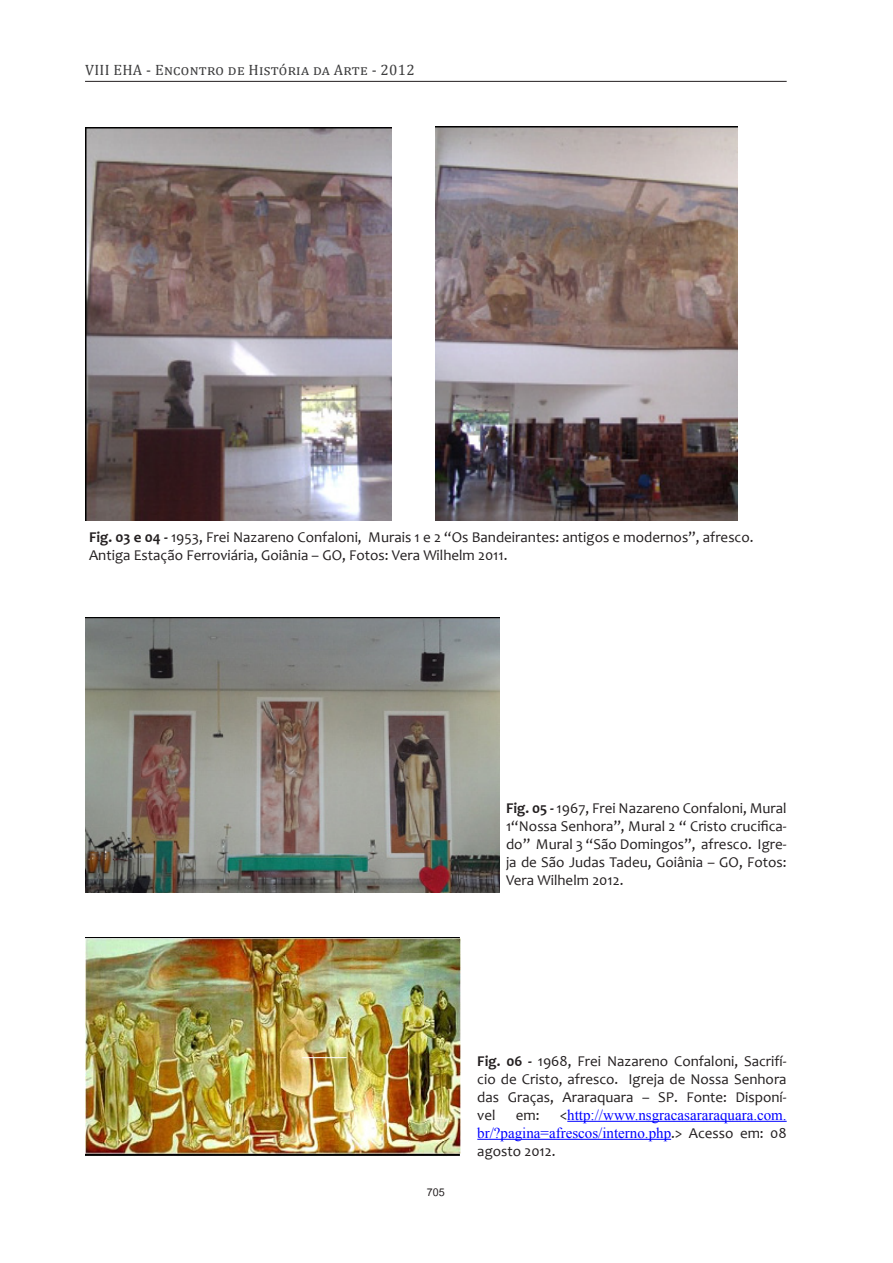
<style>
.page{position:relative;width:893px;height:1263px;background:#fff}
.page>*{position:absolute;margin:0;border:0;box-sizing:border-box;transform-origin:0 0}
.legenda-imagem{font:15px/18px "Candara";color:#231f20;text-align:justify}
.legenda-imagem-2{font:15px/18px "Times New Roman";color:#00f;text-align:justify}
.t1{font:15px "Cambria";letter-spacing:.02em;color:#3c3c3d}
.t2{font:15px "Utsaah";color:#231f20}
.s1{font-weight:700}
.s2{font-family:"Candara";color:#231f20}
</style>
<div class="page">
<hr style="left:85px;top:81px;width:702px;height:1px;background:#231f20">
<hr style="left:567px;top:1121px;width:220px;height:1px;background:#00f">
<hr style="left:477px;top:1139px;width:194px;height:1px;background:#00f">
<img style="left:85px;top:128px;width:306px;height:393px">
<img style="left:436px;top:126px;width:301px;height:395px">
<img style="left:85px;top:618px;width:414px;height:274px">
<img style="left:85px;top:938px;width:375px;height:219px">
<p class="t1" style="left:85px;top:61px;width:331px">VIII EHA - Encontro de História da Arte - 2012</p>
<p class="legenda-imagem" style="left:89px;top:528px;width:666px"><span class="s1">Fig. 03 e 04 -</span> 1953, Frei Nazareno Confaloni, Murais 1 e 2 “Os Bandeirantes: antigos e modernos”, afresco.</p>
<p class="legenda-imagem" style="left:89px;top:546px;width:420px">Antiga Estação Ferroviária, Goiânia – GO, Fotos: Vera Wilhelm 2011.</p>
<p class="legenda-imagem" style="left:506px;top:799px;width:282px"><span class="s1">Fig. 05 -</span> 1967, Frei Nazareno Confaloni, Mural 1“Nossa Senhora”, Mural 2 “ Cristo crucifica&shy;do” Mural 3 “São Domingos”, afresco. Igre&shy;ja de São Judas Tadeu, Goiânia – GO, Fotos:<br>Vera Wilhelm 2012.</p>
<p class="t2" style="left:427px;top:1184px;width:19px">705</p>
<p class="legenda-imagem" style="left:477px;top:1052px;width:311px"><span class="s1">Fig. 06 -</span> 1968, Frei Nazareno Confaloni, Sacrifí&shy;cio de Cristo, afresco. Igreja de Nossa Senhora das Graças, Araraquara – SP. Fonte: Disponí&shy;vel</p>
<p class="legenda-imagem-2" style="left:477px;top:1105px;width:311px;text-indent:82px"><span class="s2">&lt;</span>http://www.nsgracasararaquara.com. br/?pagina=afrescos/interno.php<span class="s2">.&gt; Acesso em: 08 agosto 2012.</span></p>
<p class="legenda-imagem" style="left:516px;top:1106px;width:25px">em:</p>
</div>
